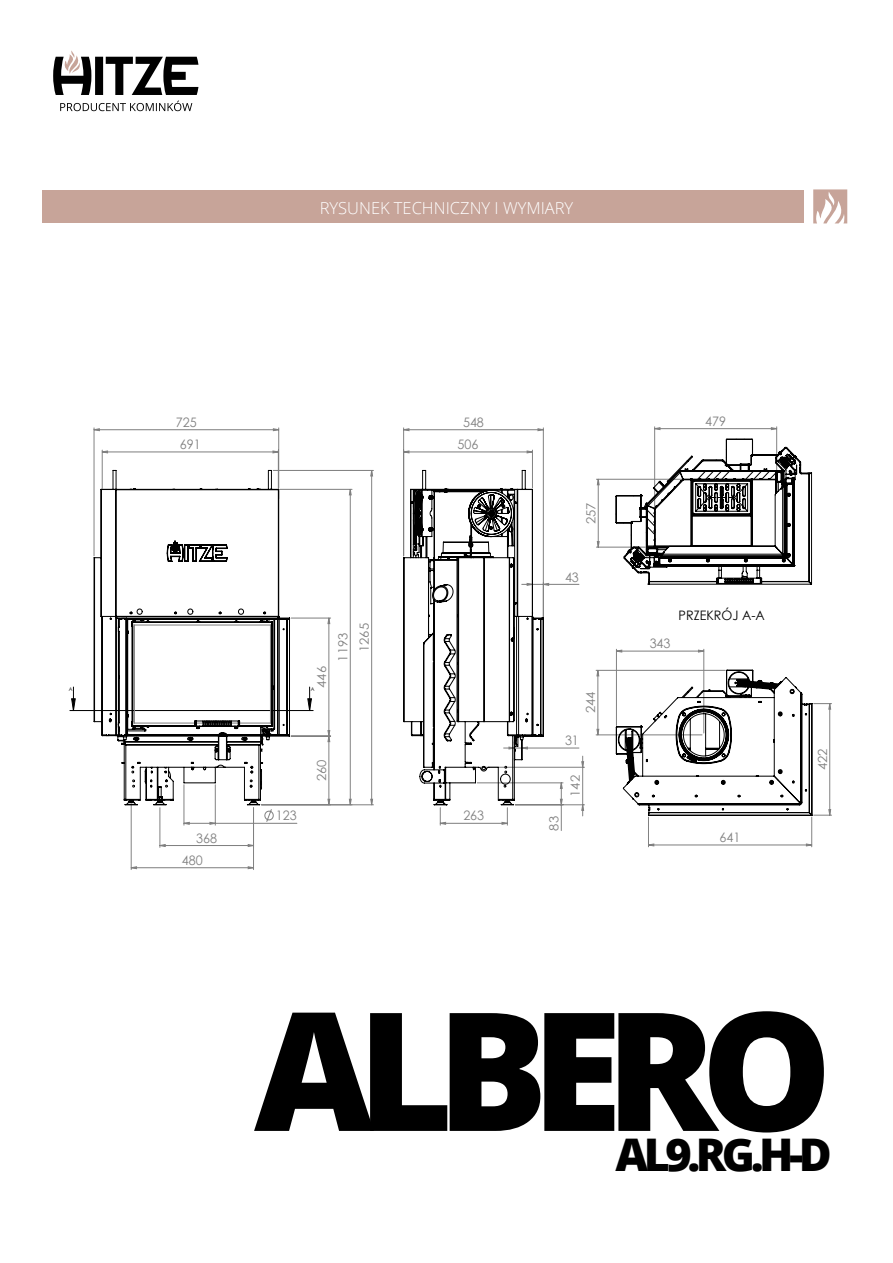
<style>
.page{position:relative;width:893px;height:1263px;background:#fff}
.page>*{position:absolute;margin:0;border:0;box-sizing:border-box;transform-origin:0 0}
.t1{font:800 165px "Open Sans";letter-spacing:-.1em;color:#000}
.t2{font:800 45px "Open Sans";color:#000}
.t3{font:300 16.5px "Open Sans";color:#fff}
.t4{font:13.05px/22.2px "Century Gothic";color:#808080;scale:.96 1}
.t5{font:13.05px "Century Gothic";color:#000;scale:.96 1}
.t6{font:12.6px/21.5px "Century Gothic";color:#808080;scale:1.04 1}
.t7{font:5.25px "Century Gothic";color:#000;scale:.96 1}
</style>
<div class="page">
<div style="left:43px;top:190px;width:761px;height:33px;background:#c7a499"></div>
<svg style="left:53px;top:50px;width:145px;height:45px"></svg>
<svg style="left:60px;top:101px;width:132px;height:10px"></svg>
<svg style="left:813px;top:189px;width:34px;height:34px"></svg>
<hr style="left:70px;top:710px;width:243px;height:1px;background:#000">
<hr style="left:703px;top:649px;width:1px;height:84px;background:#808080">
<hr style="left:616px;top:649px;width:1px;height:76px;background:#808080">
<hr style="left:94px;top:428px;width:1px;height:128px;background:#808080">
<hr style="left:278px;top:428px;width:1px;height:60px;background:#808080">
<hr style="left:403px;top:428px;width:1px;height:128px;background:#808080">
<hr style="left:543px;top:428px;width:1px;height:189px;background:#808080">
<hr style="left:648px;top:817px;width:1px;height:30px;background:#808080">
<hr style="left:811px;top:817px;width:1px;height:30px;background:#808080">
<hr style="left:596px;top:735px;width:106px;height:1px;background:#808080">
<hr style="left:596px;top:670px;width:129px;height:1px;background:#808080">
<svg style="left:561px;top:810px;width:1px;height:20px"></svg>
<hr style="left:596px;top:479px;width:164px;height:1px;background:#808080">
<hr style="left:596px;top:547px;width:49px;height:1px;background:#808080">
<hr style="left:654px;top:427px;width:1px;height:94px;background:#808080">
<hr style="left:776px;top:427px;width:1px;height:53px;background:#808080">
<svg style="left:72px;top:687px;width:22px;height:23px"></svg>
<svg style="left:617px;top:650px;width:86px;height:2px"></svg>
<svg style="left:94px;top:429px;width:449px;height:440px"></svg>
<svg style="left:649px;top:844px;width:162px;height:2px"></svg>
<svg style="left:349px;top:489px;width:2px;height:129px"></svg>
<svg style="left:328px;top:618px;width:256px;height:192px"></svg>
<svg style="left:371px;top:470px;width:228px;height:335px"></svg>
<svg style="left:655px;top:428px;width:121px;height:2px"></svg>
<svg style="left:94px;top:470px;width:196px;height:335px"></svg>
<svg style="left:403px;top:470px;width:141px;height:335px"></svg>
<svg style="left:616px;top:670px;width:215px;height:146px"></svg>
<svg style="left:616px;top:439px;width:196px;height:146px"></svg>
<p class="t3" style="left:320px;top:197px;width:255px">RYSUNEK TECHNICZNY I WYMIARY</p>
<p class="t4" style="left:176px;top:411px;width:27px">725<br>691</p>
<p class="t6" style="left:311px;top:688px;width:22px;rotate:-90deg">446</p>
<p class="t7" style="left:69px;top:685px;width:5px">A</p>
<p class="t7" style="left:311px;top:685px;width:5px">A</p>
<p class="t6" style="left:332px;top:652px;width:29px;text-indent:-9px;rotate:-90deg">1193<br>1265</p>
<p class="t4" style="left:196px;top:827px;width:23px">368</p>
<p class="t4" style="left:182px;top:849px;width:23px">480</p>
<p class="t4" style="left:276px;top:804px;width:23px">123</p>
<p class="t6" style="left:311px;top:781px;width:22px;rotate:-90deg">260</p>
<p class="t4" style="left:458px;top:411px;width:29px;text-align:center">548<br>506</p>
<p class="t4" style="left:463px;top:804px;width:23px">263</p>
<p class="t6" style="left:580px;top:524px;width:22px;rotate:-90deg">257</p>
<p class="t4" style="left:565px;top:565px;width:16px">43</p>
<p class="t4" style="left:565px;top:729px;width:16px">31</p>
<p class="t6" style="left:580px;top:713px;width:22px;rotate:-90deg">244</p>
<p class="t6" style="left:543px;top:830px;width:15px;rotate:-90deg">83</p>
<p class="t6" style="left:564px;top:797px;width:22px;rotate:-90deg">142</p>
<p class="t4" style="left:705px;top:410px;width:23px">479</p>
<p class="t4" style="left:650px;top:632px;width:23px">343</p>
<p class="t5" style="left:679px;top:606px;width:91px">PRZEKRÓJ A-A</p>
<p class="t4" style="left:720px;top:826px;width:23px">641</p>
<p class="t6" style="left:811px;top:770px;width:22px;rotate:-90deg">422</p>
<h1 class="t1" style="left:254px;top:945px;width:580px">ALBERO</h1>
<h2 class="t2" style="left:616px;top:1121px;width:218px">AL9.RG.H-D</h2>
</div>
